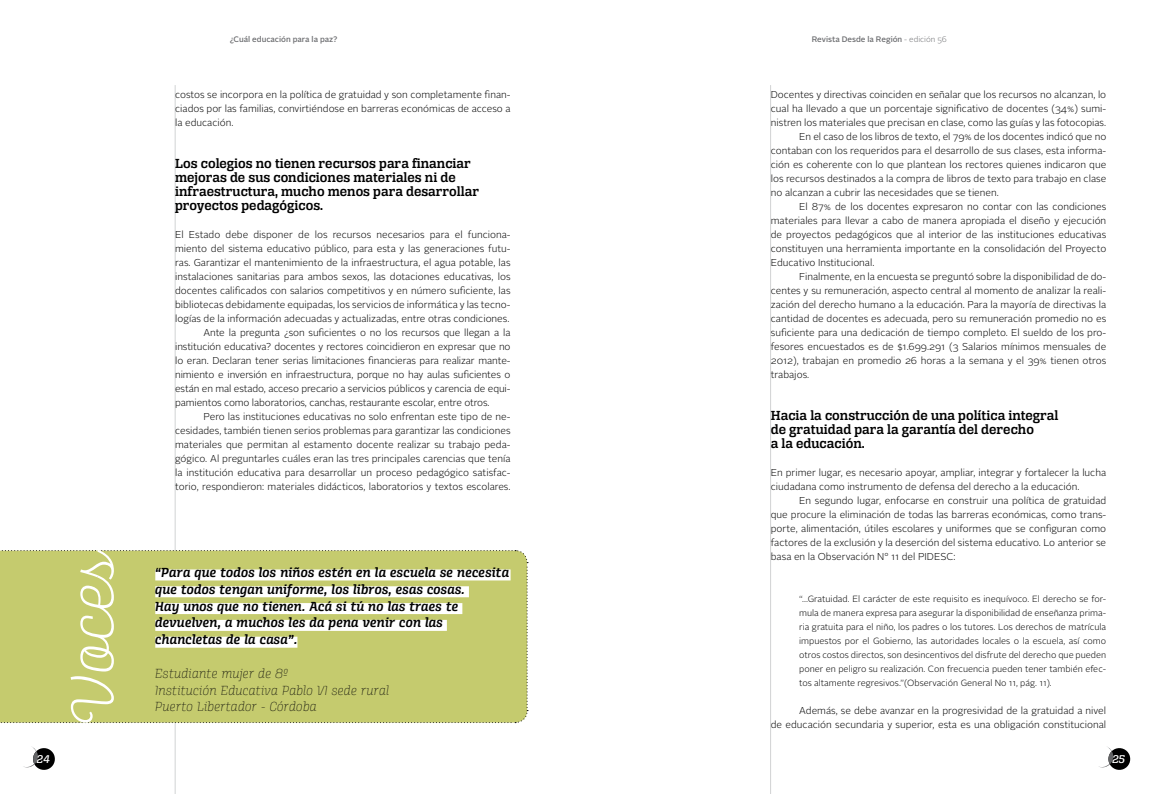
<style>
.page{position:relative;width:1163px;height:794px;background:#fff}
.page>*{position:absolute;margin:0;border:0;box-sizing:border-box;transform-origin:0 0}
.t1{font:64.1px "Alianza Script 200";color:#fff}
.t2{font:14px/14px "Alianza Slab 600";color:#000}
.t3{font:14px/16.8px "Alianza Italic 600";letter-spacing:.005em;color:#000}
.t4{font:14px/16.8px "Alianza Italic 100";letter-spacing:.005em;color:#000}
.t5{font:12px "Alianza Script 500";color:#fff}
.t6{font:300 10px/14px "Alright Sans";color:#000;text-align:justify}
.t7{font:300 9px/14px "Alright Sans";color:#000;text-align:justify}
.t8{font:500 8px "Alright Sans";color:#6d6e71}
.s1{font-weight:300}
</style>
<div class="page">
<svg style="left:1099px;top:746px;width:31px;height:24px"></svg>
<svg style="left:23px;top:747px;width:32px;height:23px"></svg>
<hr style="left:770px;top:85px;width:1px;height:709px;background:#d1d3d4">
<hr style="left:175px;top:85px;width:1px;height:709px;background:#d1d3d4">
<div style="left:0;top:549px;width:528px;height:174px;background:#c5cb6e"></div>
<div style="left:155px;top:569px;width:355px;height:11px;background:#fff"></div>
<div style="left:155px;top:586px;width:314px;height:11px;background:#fff"></div>
<div style="left:155px;top:603px;width:307px;height:11px;background:#fff"></div>
<div style="left:155px;top:620px;width:292px;height:11px;background:#fff"></div>
<div style="left:155px;top:636px;width:142px;height:11px;background:#fff"></div>
<h1 class="t1" style="left:56px;top:723px;width:175px;rotate:-90deg">Voces</h1>
<p class="t8" style="left:230px;top:34px;width:109px">¿Cuál educación para la paz?</p>
<p class="t8" style="left:811px;top:34px;width:136px">Revista Desde la Región <span class="s1">- edición 56</span></p>
<p class="t6" style="left:175px;top:88px;width:337px">costos se incorpora en la política de gratuidad y son completamente finan&shy;ciados por las familias, convirtiéndose en barreras económicas de acceso a la educación.</p>
<h2 class="t2" style="left:175px;top:156px;width:305px">Los colegios no tienen recursos para financiar mejoras de sus condiciones materiales ni de infraestructura, mucho menos para desarrollar proyectos pedagógicos.</h2>
<p class="t6" style="left:175px;top:228px;width:337px">El Estado debe disponer de los recursos necesarios para el funciona-</p>
<p class="t6" style="left:175px;top:242px;width:337px">miento del sistema educativo público, para esta y las generaciones futu-</p>
<p class="t6" style="left:175px;top:256px;width:337px">ras. Garantizar el mantenimiento de la infraestructura, el agua potable, las</p>
<p class="t6" style="left:175px;top:270px;width:337px">instalaciones sanitarias para ambos sexos, las dotaciones educativas, los</p>
<p class="t6" style="left:175px;top:284px;width:337px">docentes calificados con salarios competitivos y en número suficiente, las</p>
<p class="t6" style="left:175px;top:298px;width:337px">bibliotecas debidamente equipadas, los servicios de informática y las tecno-</p>
<p class="t6" style="left:175px;top:312px;width:336px">logías de la información adecuadas y actualizadas, entre otras condiciones.</p>
<p class="t6" style="left:203px;top:326px;width:308px">Ante la pregunta ¿son suficientes o no los recursos que llegan a la</p>
<p class="t6" style="left:175px;top:340px;width:337px">institución educativa? docentes y rectores coincidieron en expresar que no</p>
<p class="t6" style="left:175px;top:354px;width:337px">lo eran. Declaran tener serias limitaciones financieras para realizar mante-</p>
<p class="t6" style="left:175px;top:368px;width:337px">nimiento e inversión en infraestructura, porque no hay aulas suficientes o</p>
<p class="t6" style="left:175px;top:382px;width:337px">están en mal estado, acceso precario a servicios públicos y carencia de equi-</p>
<p class="t6" style="left:175px;top:396px;width:316px">pamientos como laboratorios, canchas, restaurante escolar, entre otros.</p>
<p class="t6" style="left:203px;top:410px;width:308px">Pero las instituciones educativas no solo enfrentan este tipo de ne-</p>
<p class="t6" style="left:175px;top:424px;width:337px">cesidades, también tienen serios problemas para garantizar las condiciones</p>
<p class="t6" style="left:175px;top:438px;width:337px">materiales que permitan al estamento docente realizar su trabajo peda-</p>
<p class="t6" style="left:175px;top:452px;width:337px">gógico. Al preguntarles cuáles eran las tres principales carencias que tenía</p>
<p class="t6" style="left:175px;top:466px;width:337px">la institución educativa para desarrollar un proceso pedagógico satisfac-</p>
<p class="t6" style="left:175px;top:480px;width:337px">torio, respondieron: materiales didácticos, laboratorios y textos escolares.</p>
<h2 class="t3" style="left:155px;top:564px;width:355px">“Para que todos los niños estén en la escuela se necesita que todos tengan uniforme, los libros, esas cosas.<br>Hay unos que no tienen. Acá si tú no las traes te devuelven, a muchos les da pena venir con las chancletas de la casa”.</h2>
<h2 class="t4" style="left:155px;top:665px;width:235px">Estudiante mujer de 8º<br>Institución Educativa Pablo VI sede rural</h2>
<h2 class="t4" style="left:155px;top:698px;width:163px">Puerto Libertador - Córdoba</h2>
<p class="t6" style="left:770px;top:88px;width:337px">Docentes y directivas coinciden en señalar que los recursos no alcanzan, lo</p>
<p class="t6" style="left:770px;top:102px;width:337px">cual ha llevado a que un porcentaje significativo de docentes (34%) sumi-</p>
<p class="t6" style="left:770px;top:116px;width:337px">nistren los materiales que precisan en clase, como las guías y las fotocopias.</p>
<p class="t6" style="left:799px;top:130px;width:308px">En el caso de los libros de texto, el 79% de los docentes indicó que no</p>
<p class="t6" style="left:770px;top:144px;width:337px">contaban con los requeridos para el desarrollo de sus clases, esta informa-</p>
<p class="t6" style="left:770px;top:158px;width:337px">ción es coherente con lo que plantean los rectores quienes indicaron que</p>
<p class="t6" style="left:770px;top:172px;width:337px">los recursos destinados a la compra de libros de texto para trabajo en clase</p>
<p class="t6" style="left:770px;top:186px;width:229px">no alcanzan a cubrir las necesidades que se tienen.</p>
<p class="t6" style="left:799px;top:200px;width:308px">El 87% de los docentes expresaron no contar con las condiciones</p>
<p class="t6" style="left:770px;top:214px;width:337px">materiales para llevar a cabo de manera apropiada el diseño y ejecución</p>
<p class="t6" style="left:770px;top:228px;width:337px">de proyectos pedagógicos que al interior de las instituciones educativas</p>
<p class="t6" style="left:770px;top:242px;width:337px">constituyen una herramienta importante en la consolidación del Proyecto</p>
<p class="t6" style="left:770px;top:256px;width:105px">Educativo Institucional.</p>
<p class="t6" style="left:799px;top:270px;width:308px">Finalmente, en la encuesta se preguntó sobre la disponibilidad de do-</p>
<p class="t6" style="left:770px;top:284px;width:337px">centes y su remuneración, aspecto central al momento de analizar la reali-</p>
<p class="t6" style="left:770px;top:298px;width:337px">zación del derecho humano a la educación. Para la mayoría de directivas la</p>
<p class="t6" style="left:770px;top:312px;width:337px">cantidad de docentes es adecuada, pero su remuneración promedio no es</p>
<p class="t6" style="left:770px;top:326px;width:337px">suficiente para una dedicación de tiempo completo. El sueldo de los pro-</p>
<p class="t6" style="left:770px;top:340px;width:337px">fesores encuestados es de $1.699.291 (3 Salarios mínimos mensuales de</p>
<p class="t6" style="left:770px;top:354px;width:337px">2012), trabajan en promedio 26 horas a la semana y el 39% tienen otros</p>
<p class="t6" style="left:770px;top:368px;width:40px">trabajos.</p>
<h2 class="t2" style="left:770px;top:408px;width:289px">Hacia la construcción de una política integral de gratuidad para la garantía del derecho<br>a la educación.</h2>
<p class="t6" style="left:770px;top:466px;width:337px">En primer lugar, es necesario apoyar, ampliar, integrar y fortalecer la lucha ciudadana como instrumento de defensa del derecho a la educación.</p>
<p class="t6" style="left:770px;top:494px;width:337px;text-indent:28px">En segundo lugar, enfocarse en construir una política de gratuidad que procure la eliminación de todas las barreras económicas, como trans&shy;porte, alimentación, útiles escolares y uniformes que se configuran como factores de la exclusión y la deserción del sistema educativo. Lo anterior se basa en la Observación N° 11 del PIDESC:</p>
<p class="t7" style="left:799px;top:592px;width:308px">“…Gratuidad. El carácter de este requisito es inequívoco. El derecho se for&shy;mula de manera expresa para asegurar la disponibilidad de enseñanza prima&shy;ria gratuita para el niño, los padres o los tutores. Los derechos de matrícula impuestos por el Gobierno, las autoridades locales o la escuela, así como otros costos directos, son desincentivos del disfrute del derecho que pueden poner en peligro su realización. Con frecuencia pueden tener también efec&shy;tos altamente regresivos.”(Observación General No 11, pág. 11).</p>
<p class="t6" style="left:770px;top:704px;width:337px;text-align:right">Además, se debe avanzar en la progresividad de la gratuidad a nivel<br>de educación secundaria y superior, esta es una obligación constitucional</p>
<p class="t5" style="left:37px;top:752px;width:15px">24</p>
<p class="t5" style="left:1112px;top:752px;width:14px">25</p>
</div>
